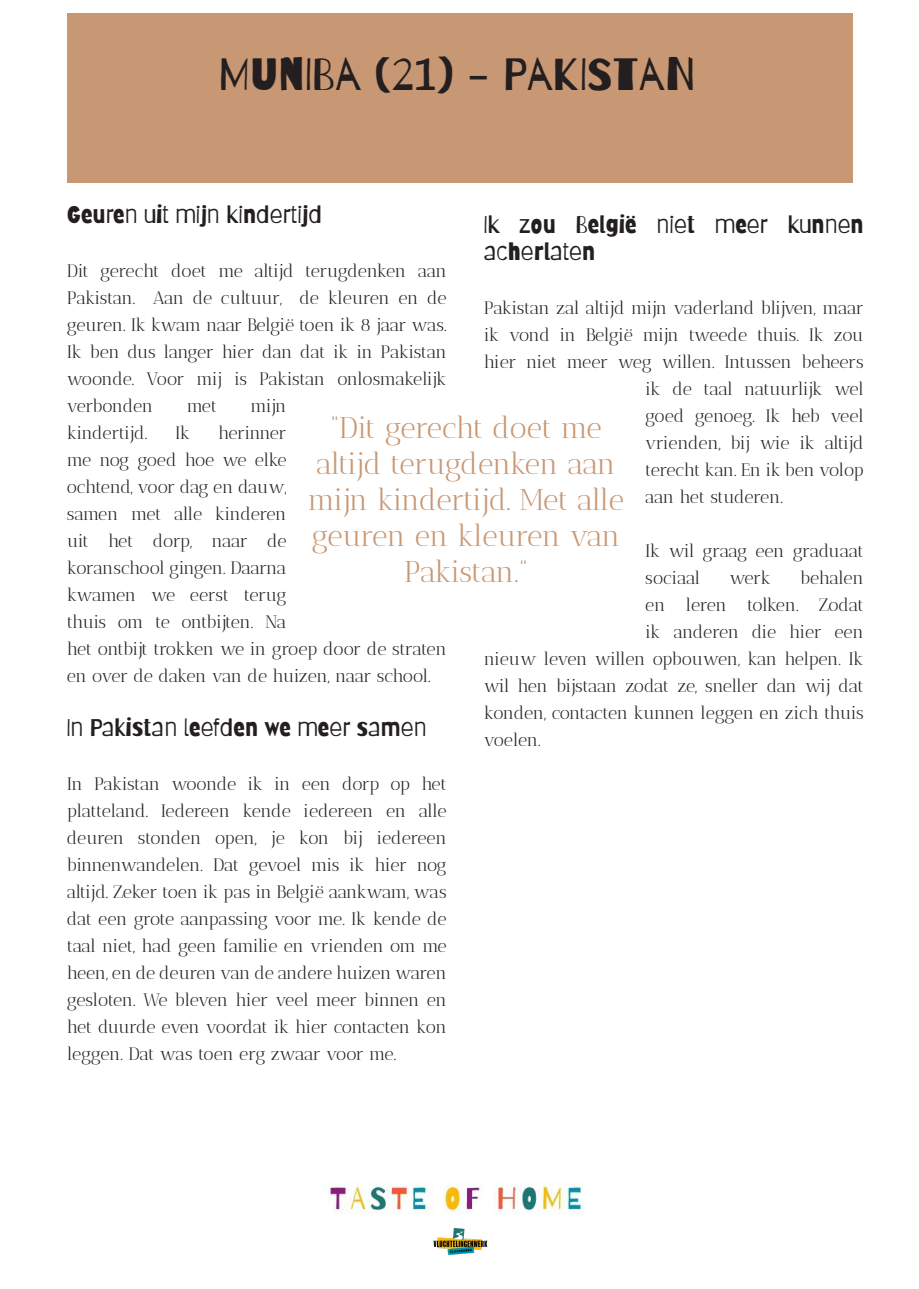
<style>
.page{position:relative;width:919px;height:1289px;background:#fff}
.page>*{position:absolute;margin:0;border:0;box-sizing:border-box;transform-origin:0 0}
.t1{font:45px "Barrio";color:#231f20}
.t2{font:30px/36px "Antic Didone";letter-spacing:-.04em;color:#c89773;text-align:center}
.t3{font:24px/27px "Barriecito";color:#231f20}
.t4{font:18px/27px "Antic Didone";letter-spacing:-.04em;color:#231f20;text-align:justify}
.t5{font:18px "Antic Didone";letter-spacing:-.02em;color:#231f20}
</style>
<div class="page">
<div style="left:67px;top:14px;width:785px;height:168px;background:#c89773"></div>
<img style="left:328px;top:1183px;width:255px;height:30px">
<img style="left:433px;top:1228px;width:55px;height:26px">
<p class="t1" style="left:218px;top:51px;width:478px">MUNIBA (21) - PAKISTAN</p>
<p class="t3" style="left:67px;top:201px;width:257px">Geuren uit mijn kindertijd</p>
<p class="t4" style="left:67px;top:257px;width:381px">Dit gerecht doet me altijd terugdenken aan Pakistan. Aan de cultuur, de kleuren en de geuren. Ik kwam naar België toen ik 8 jaar was.<br>Ik ben dus langer hier dan dat ik in Pakistan woonde. Voor mij is Pakistan onlosmakelijk verbonden</p>
<p class="t3" style="left:483px;top:211px;width:381px">Ik zou België niet meer kunnen acherlaten</p>
<p class="t4" style="left:483px;top:294px;width:381px">Pakistan zal altijd mijn vaderland blijven, maar</p>
<p class="t4" style="left:483px;top:321px;width:381px">ik vond in België mijn tweede thuis. Ik zou</p>
<p class="t5" style="left:483px;top:351px;width:381px">hier niet meer weg willen. Intussen beheers</p>
<p class="t4" style="left:645px;top:375px;width:220px">ik de taal natuurlijk wel</p>
<p class="t5" style="left:645px;top:405px;width:220px">goed genoeg. Ik heb veel</p>
<p class="t4" style="left:645px;top:429px;width:220px">vrienden, bij wie ik altijd</p>
<p class="t4" style="left:645px;top:456px;width:220px">terecht kan. En ik ben volop</p>
<p class="t4" style="left:645px;top:483px;width:139px">aan het studeren.</p>
<p class="t4" style="left:187px;top:392px;width:32px">met</p>
<p class="t4" style="left:250px;top:392px;width:37px">mijn</p>
<p class="t2" style="left:308px;top:409px;width:317px">“Dit gerecht doet me altijd terugdenken aan mijn kindertijd. Met alle geuren en kleuren van<br>Pakistan.”</p>
<p class="t4" style="left:67px;top:419px;width:381px;text-align:left;text-indent:151px">herinner<br>me nog goed hoe we elke<br>ochtend, voor dag en dauw,<br>samen met alle kinderen<br>uit het dorp, naar de<br>koranschool gingen. Daarna<br>kwamen we eerst terug<br>thuis om te ontbijten. Na<br>het ontbijt trokken we in groep door de straten en over de daken van de huizen, naar school.</p>
<p class="t3" style="left:67px;top:714px;width:361px">In Pakistan leefden we meer samen</p>
<p class="t4" style="left:67px;top:770px;width:381px">In Pakistan woonde ik in een dorp op het platteland. Iedereen kende iedereen en alle deuren stonden open, je kon bij iedereen binnenwandelen. Dat gevoel mis ik hier nog altijd. Zeker toen ik pas in België aankwam, was dat een grote aanpassing voor me. Ik kende de taal niet, had geen familie en vrienden om me heen, en de deuren van de andere huizen waren gesloten. We bleven hier veel meer binnen en het duurde even voordat ik hier contacten kon leggen. Dat was toen erg zwaar voor me.</p>
<p class="t4" style="left:67px;top:419px;width:82px">kindertijd.</p>
<p class="t4" style="left:175px;top:419px;width:17px">Ik</p>
<p class="t4" style="left:645px;top:537px;width:220px">Ik wil graag een graduaat sociaal</p>
<p class="t4" style="left:729px;top:564px;width:43px">werk</p>
<p class="t5" style="left:800px;top:567px;width:65px">behalen</p>
<p class="t4" style="left:645px;top:591px;width:220px">en leren tolken. Zodat</p>
<p class="t5" style="left:645px;top:621px;width:220px">ik anderen die hier een</p>
<p class="t4" style="left:483px;top:645px;width:381px">nieuw leven willen opbouwen, kan helpen. Ik</p>
<p class="t4" style="left:483px;top:672px;width:381px">wil hen bijstaan zodat ze, sneller dan wij dat</p>
<p class="t4" style="left:483px;top:699px;width:381px">konden, contacten kunnen leggen en zich thuis</p>
<p class="t4" style="left:483px;top:726px;width:59px">voelen.</p>
</div>
